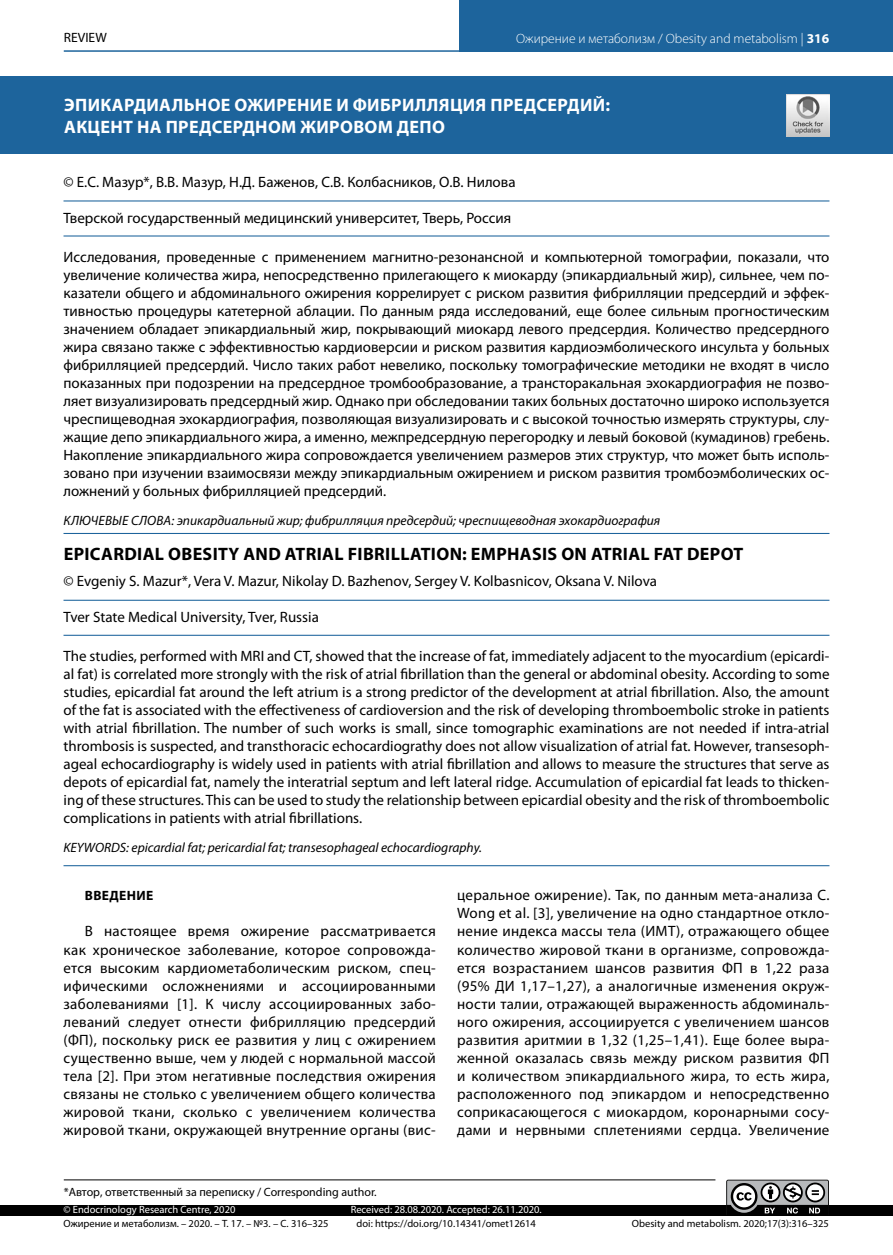
<style>
.page{position:relative;width:893px;height:1255px;background:#fff}
.page>*{position:absolute;margin:0;border:0;box-sizing:border-box;transform-origin:0 0}
.t1{font:700 18px/21.6px "Myriad Pro";letter-spacing:.02em;color:#fff}
.t2{font:700 18px "Myriad Pro";letter-spacing:.02em;color:#000}
.t3{font:15px/18px "Myriad Pro";color:#000;text-align:justify}
.t4{font:italic 13.5px "Myriad Pro";color:#000}
.t5{font:300 13.5px "Myriad Pro";color:#fff}
.t6{font:700 13.5px "Myriad Pro";letter-spacing:.025em;color:#000}
.t7{font:13.5px "Myriad Pro";color:#000}
.t8{font:12px "Myriad Pro";color:#000}
.t9{font:10.5px "Myriad Pro";color:#000}
.t10{font:10.5px "Myriad Pro";color:#fff}
.s1{font-weight:700}
</style>
<div class="page">
<hr style="left:64px;top:50px;width:829px;height:2px;background:#1d649c">
<div style="left:459px;top:0;width:434px;height:51px;background:#1d649c"></div>
<hr style="left:64px;top:200px;width:765px;height:1px;background:#1d649c">
<hr style="left:64px;top:235px;width:765px;height:1px;background:#1d649c">
<hr style="left:64px;top:533px;width:765px;height:1px;background:#1d649c">
<hr style="left:64px;top:599px;width:765px;height:1px;background:#1d649c">
<hr style="left:64px;top:634px;width:765px;height:1px;background:#1d649c">
<hr style="left:64px;top:865px;width:765px;height:1px;background:#1d649c">
<div style="left:0;top:77px;width:893px;height:77px;background:#1d649c"></div>
<div style="left:0;top:1204px;width:893px;height:11px;background:#000"></div>
<svg style="left:726px;top:1179px;width:103px;height:36px"></svg>
<hr style="left:64px;top:1179px;width:651px;height:1px;background:#000">
<img style="left:787px;top:94px;width:42px;height:43px">
<p class="t7" style="left:64px;top:29px;width:44px">REVIEW</p>
<p class="t5" style="left:516px;top:30px;width:315px">Ожирение и метаболизм / Obesity and metabolism | <span class="s1">316</span></p>
<p class="t1" style="left:64px;top:94px;width:547px">ЭПИКАРДИАЛЬНОЕ ОЖИРЕНИЕ И ФИБРИЛЛЯЦИЯ ПРЕДСЕРДИЙ:<br>АКЦЕНТ НА ПРЕДСЕРДНОМ ЖИРОВОМ ДЕПО</p>
<p class="t3" style="left:64px;top:172px;width:454px">© Е.С. Мазур*, В.В. Мазур, Н.Д. Баженов, С.В. Колбасников, О.В. Нилова</p>
<p class="t3" style="left:64px;top:208px;width:449px">Тверской государственный медицинский университет, Тверь, Россия</p>
<p class="t3" style="left:64px;top:248px;width:767px">Исследования, проведенные с применением магнитно-резонансной и компьютерной томографии, показали, что увеличение количества жира, непосредственно прилегающего к миокарду (эпикардиальный жир), сильнее, чем по&shy;казатели общего и абдоминального ожирения коррелирует с риском развития фибрилляции предсердий и эффек&shy;тивностью процедуры катетерной аблации. По данным ряда исследований, еще более сильным прогностическим значением обладает эпикардиальный жир, покрывающий миокард левого предсердия. Количество предсердного жира связано также с эффективностью кардиоверсии и риском развития кардиоэмболического инсульта у больных фибрилляцией предсердий. Число таких работ невелико, поскольку томографические методики не входят в число показанных при подозрении на предсердное тромбообразование, а трансторакальная эхокардиография не позво&shy;ляет визуализировать предсердный жир. Однако при обследовании таких больных достаточно широко используется чреспищеводная эхокардиография, позволяющая визуализировать и с высокой точностью измерять структуры, слу&shy;жащие депо эпикардиального жира, а именно, межпредсердную перегородку и левый боковой (кумадинов) гребень.<br>Накопление эпикардиального жира сопровождается увеличением размеров этих структур, что может быть исполь&shy;зовано при изучении взаимосвязи между эпикардиальным ожирением и риском развития тромбоэмболических ос&shy;ложнений у больных фибрилляцией предсердий.</p>
<p class="t4" style="left:64px;top:512px;width:598px">КЛЮЧЕВЫЕ СЛОВА: эпикардиальный жир; фибрилляция предсердий; чреспищеводная эхокардиография</p>
<p class="t2" style="left:64px;top:541px;width:681px">EPICARDIAL OBESITY AND ATRIAL FIBRILLATION: EMPHASIS ON ATRIAL FAT DEPOT</p>
<p class="t3" style="left:64px;top:571px;width:595px">© Evgeniy S. Mazur*, Vera V. Mazur, Nikolay D. Bazhenov, Sergey V. Kolbasnicov, Oksana V. Nilova</p>
<p class="t3" style="left:64px;top:607px;width:257px">Tver State Medical University, Tver, Russia</p>
<p class="t3" style="left:64px;top:647px;width:767px">The studies, performed with MRI and CT, showed that the increase of fat, immediately adjacent to the myocardium (epicardi&shy;al fat) is correlated more strongly with the risk of atrial fibrillation than the general or abdominal obesity. According to some studies, epicardial fat around the left atrium is a strong predictor of the development at atrial fibrillation. Also, the amount of the fat is associated with the effectiveness of cardioversion and the risk of developing thromboembolic stroke in patients with atrial fibrillation. The number of such works is small, since tomographic examinations are not needed if intra-atrial thrombosis is suspected, and transthoracic echocardiograthy does not allow visualization of atrial fat. However, transesoph&shy;ageal echocardiography is widely used in patients with atrial fibrillation and allows to measure the structures that serve as depots of epicardial fat, namely the interatrial septum and left lateral ridge. Accumulation of epicardial fat leads to thicken&shy;ing of these structures. This can be used to study the relationship between epicardial obesity and the risk of thromboembolic complications in patients with atrial fibrillations.</p>
<p class="t4" style="left:64px;top:839px;width:420px">KEYWORDS: epicardial fat; pericardial fat; transesophageal echocardiography.</p>
<p class="t6" style="left:85px;top:887px;width:70px">ВВЕДЕНИЕ</p>
<p class="t3" style="left:64px;top:922px;width:374px;text-indent:21px">В настоящее время ожирение рассматривается как хроническое заболевание, которое сопровожда&shy;ется высоким кардиометаболическим риском, спец&shy;ифическими осложнениями и ассоциированными заболеваниями [1]. К числу ассоциированных забо&shy;леваний следует отнести фибрилляцию предсердий (ФП), поскольку риск ее развития у лиц с ожирением существенно выше, чем у людей с нормальной массой тела [2]. При этом негативные последствия ожирения связаны не столько с увеличением общего количества жировой ткани, сколько с увеличением количества жировой ткани, окружающей внутренние органы (вис-</p>
<p class="t3" style="left:457px;top:886px;width:374px">церальное ожирение). Так, по данным мета-анализа C.<br>Wong et al. [3], увеличение на одно стандартное откло&shy;нение индекса массы тела (ИМТ), отражающего общее количество жировой ткани в организме, сопровожда&shy;ется возрастанием шансов развития ФП в 1,22 раза (95% ДИ 1,17–1,27), а аналогичные изменения окруж&shy;ности талии, отражающей выраженность абдоминаль&shy;ного ожирения, ассоциируется с увеличением шансов развития аритмии в 1,32 (1,25–1,41). Еще более выра&shy;женной оказалась связь между риском развития ФП и количеством эпикардиального жира, то есть жира, расположенного под эпикардом и непосредственно соприкасающегося с миокардом, коронарными сосу&shy;дами и нервными сплетениями сердца. Увеличение</p>
<p class="t8" style="left:64px;top:1184px;width:314px">*Автор, ответственный за переписку / Corresponding author.</p>
<p class="t9" style="left:64px;top:1216px;width:267px">Ожирение и метаболизм. – 2020. – Т. 17. – №3. – С. 316–325</p>
<p class="t9" style="left:632px;top:1216px;width:198px">Obesity and metabolism. 2020;17(3):316–325</p>
<p class="t10" style="left:64px;top:1203px;width:173px">© Endocrinology Research Centre, 2020</p>
<p class="t10" style="left:351px;top:1203px;width:193px">Received: 28.08.2020. Accepted: 26.11.2020.</p>
<p class="t9" style="left:357px;top:1216px;width:181px">doi: https://doi.org/10.14341/omet12614</p>
</div>
